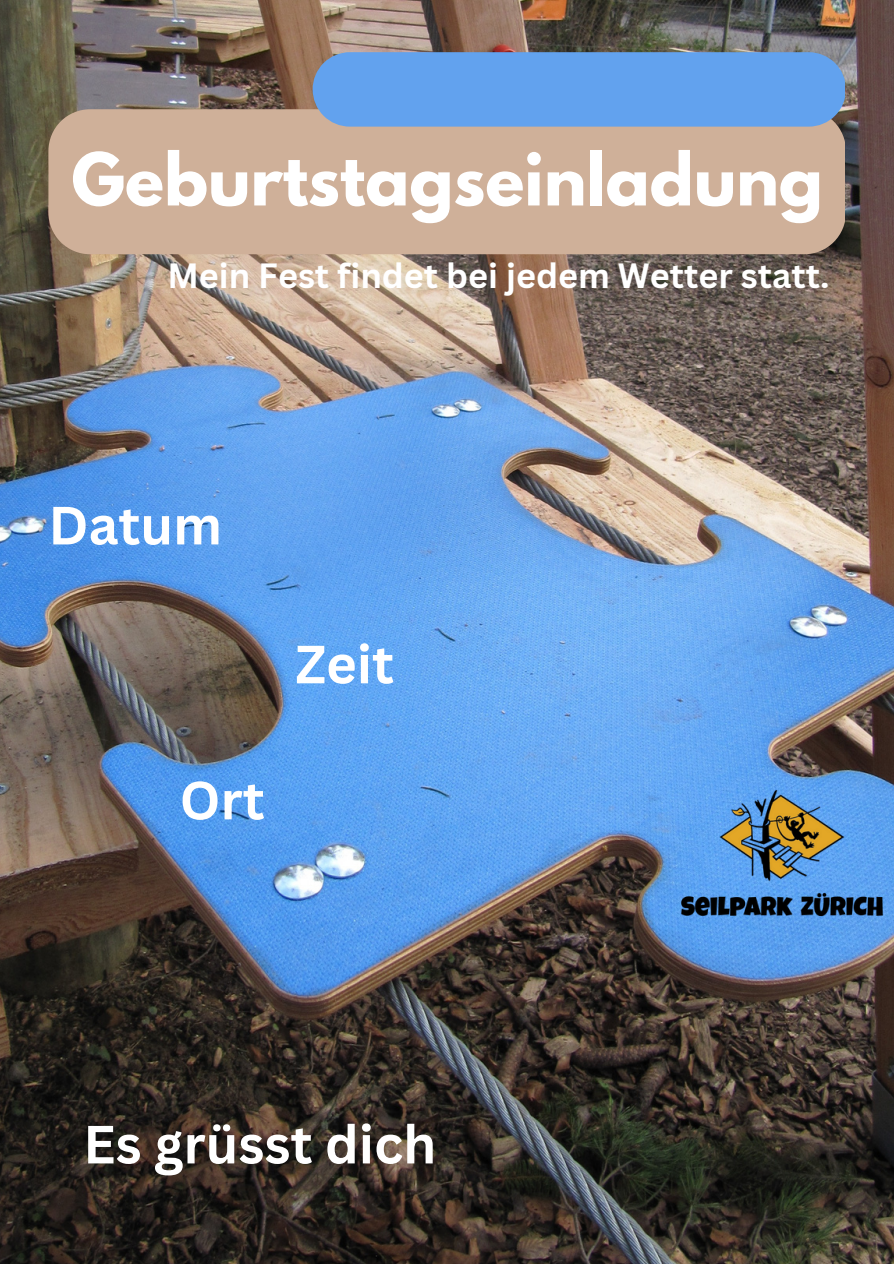
<style>
.page{position:relative;width:894px;height:1264px;background:#fff}
.page>*{position:absolute;margin:0;border:0;box-sizing:border-box;transform-origin:0 0}
.t1{font:700 64.5px "League Spartan";color:#fff}
.t2{font:700 52.5px "Canva Sans";color:#fff}
.t3{font:700 34.2px "Canva Sans";color:#fff}
</style>
<div class="page">
<img style="left:0;top:0;width:893px;height:1263px">
<div style="left:48px;top:109px;width:796px;height:145px;background:#cfb099"></div>
<img style="left:656px;top:784px;width:237px;height:150px">
<div style="left:312px;top:52px;width:532px;height:75px;background:#62a2ee"></div>
<h1 class="t1" style="left:71px;top:147px;width:752px">Geburtstagseinladung</h1>
<p class="t3" style="left:167px;top:251px;width:663px">Mein Fest findet bei jedem Wetter statt.</p>
<h2 class="t2" style="left:48px;top:488px;width:175px">Datum</h2>
<h2 class="t2" style="left:295px;top:627px;width:100px">Zeit</h2>
<h2 class="t2" style="left:179px;top:763px;width:86px">Ort</h2>
<h2 class="t2" style="left:83px;top:1107px;width:354px">Es grüsst dich</h2>
</div>
